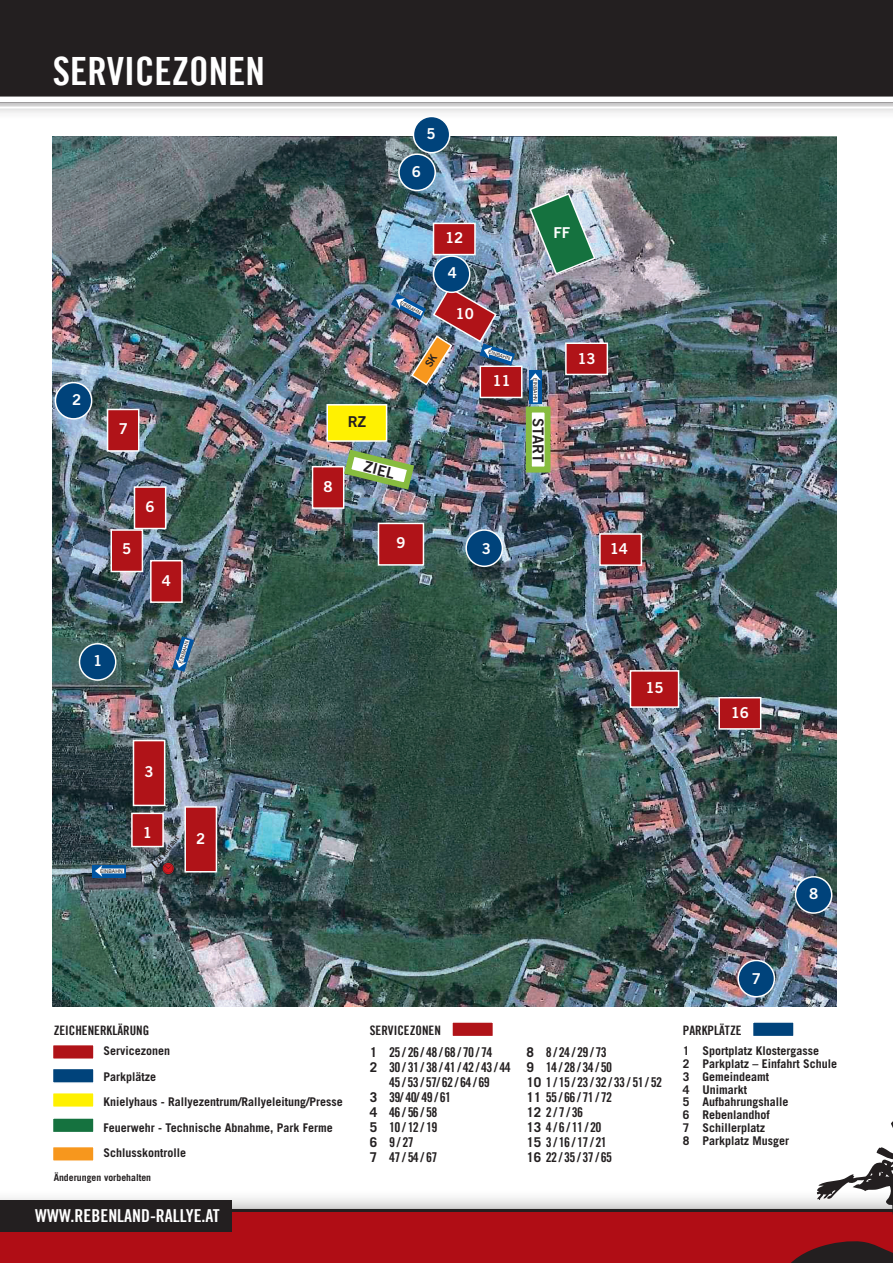
<style>
.page{position:relative;width:893px;height:1263px;background:#fff}
.page>*{position:absolute;margin:0;border:0;box-sizing:border-box;transform-origin:0 0}
.t1{font:39px "Trade Gothic LT Bold Cond Twenty";color:#fff}
.t2{font:17.85px "Trade Gothic LT Bold Cond Twenty";color:#fff}
.t3{font:15px "Trade Gothic Bold Two";color:#fff}
.t4{font:15px "Trade Gothic Bold Two";color:#231f20}
.t5{font:13.5px/15px "Trade Gothic Bold Cond Twenty";letter-spacing:-.05em;color:#231f20}
.t6{font:13.05px "Trade Gothic LT Bold Cond Twenty";color:#231f20}
.t7{font:700 12px/12.8px "Trade Gothic";color:#231f20}
.t8{font:700 9.75px "Trade Gothic";color:#231f20}
.t9{font:700 6.9px "Trade Gothic";color:#231f20}
.t10{font:5.1px "Helvetica LT";color:#231f20}
.s1{font-family:"Trade Gothic";font-weight:700}
</style>
<div class="page">
<div style="left:0;top:0;width:893px;height:120px;background:#231f20;opacity:.47"></div>
<svg style="left:0;top:103px;width:893px;height:7px"></svg>
<div style="left:0;top:0;width:893px;height:103px;background:#231f20"></div>
<div style="left:0;top:1189px;width:893px;height:74px;background:#231f20;opacity:.45"></div>
<div style="left:0;top:1209px;width:779px;height:54px;background:#b00d15"></div>
<div style="left:0;top:1200px;width:232px;height:32px;background:#231f20"></div>
<svg style="left:779px;top:1121px;width:114px;height:142px"></svg>
<img style="left:53px;top:137px;width:784px;height:869px">
<div style="left:52px;top:1044px;width:43px;height:16px;background:#b01318;border:2px solid #fff"></div>
<div style="left:451px;top:1021px;width:43px;height:16px;background:#b01318;border:2px solid #fff"></div>
<div style="left:752px;top:1021px;width:43px;height:16px;background:#00437b;border:2px solid #fff"></div>
<div style="left:133px;top:740px;width:32px;height:66px;background:#b01318;border:2px solid #fff"></div>
<div style="left:184px;top:806px;width:33px;height:66px;background:#b01318;border:2px solid #fff"></div>
<div style="left:131px;top:813px;width:33px;height:34px;background:#b01318;border:2px solid #fff"></div>
<div style="left:150px;top:560px;width:33px;height:43px;background:#b01318;border:2px solid #fff"></div>
<div style="left:110px;top:529px;width:33px;height:43px;background:#b01318;border:2px solid #fff"></div>
<div style="left:134px;top:486px;width:32px;height:43px;background:#b01318;border:2px solid #fff"></div>
<div style="left:107px;top:409px;width:32px;height:43px;background:#b01318;border:2px solid #fff"></div>
<div style="left:312px;top:466px;width:32px;height:43px;background:#b01318;border:2px solid #fff"></div>
<div style="left:480px;top:365px;width:43px;height:33px;background:#b01318;border:2px solid #fff"></div>
<div style="left:433px;top:223px;width:43px;height:32px;background:#b01318;border:2px solid #fff"></div>
<div style="left:565px;top:342px;width:43px;height:33px;background:#b01318;border:2px solid #fff"></div>
<div style="left:599px;top:533px;width:43px;height:33px;background:#b01318;border:2px solid #fff"></div>
<div style="left:718px;top:697px;width:43px;height:33px;background:#b01318;border:2px solid #fff"></div>
<img style="left:528px;top:192px;width:69px;height:84px">
<div style="left:326px;top:404px;width:61px;height:38px;background:#fff101;border:2px solid #fff"></div>
<div style="left:630px;top:670px;width:49px;height:38px;background:#b01318;border:2px solid #fff"></div>
<div style="left:378px;top:523px;width:46px;height:43px;background:#b01318;border:2px solid #fff"></div>
<div style="left:52px;top:1068px;width:43px;height:16px;background:#00437b;border:2px solid #fff"></div>
<div style="left:52px;top:1092px;width:43px;height:16px;background:#fff101;border:2px solid #fff"></div>
<div style="left:52px;top:1117px;width:43px;height:16px;background:#15723f;border:2px solid #fff"></div>
<div style="left:52px;top:1146px;width:43px;height:16px;background:#f7971d;border:2px solid #fff"></div>
<div style="left:80px;top:644px;width:36px;height:36px;background:#00437b;border-radius:50%"></div>
<div style="left:79px;top:643px;width:37px;height:38px;border:2px solid #fff;border-radius:50%"></div>
<div style="left:55px;top:383px;width:37px;height:36px;background:#00437b;border-radius:50%"></div>
<div style="left:55px;top:382px;width:37px;height:38px;border:2px solid #fff;border-radius:50%"></div>
<div style="left:433px;top:256px;width:37px;height:36px;background:#00437b;border-radius:50%"></div>
<div style="left:433px;top:255px;width:37px;height:38px;border:2px solid #fff;border-radius:50%"></div>
<div style="left:399px;top:154px;width:36px;height:36px;background:#00437b;border-radius:50%"></div>
<div style="left:398px;top:153px;width:38px;height:38px;border:2px solid #fff;border-radius:50%"></div>
<div style="left:413px;top:116px;width:37px;height:37px;background:#00437b;border-radius:50%"></div>
<div style="left:413px;top:116px;width:37px;height:37px;border:2px solid #fff;border-radius:50%"></div>
<div style="left:466px;top:530px;width:36px;height:36px;background:#00437b;border-radius:50%"></div>
<div style="left:465px;top:529px;width:38px;height:38px;border:2px solid #fff;border-radius:50%"></div>
<div style="left:738px;top:960px;width:36px;height:37px;background:#00437b;border-radius:50%"></div>
<div style="left:737px;top:960px;width:38px;height:37px;border:2px solid #fff;border-radius:50%"></div>
<div style="left:795px;top:877px;width:37px;height:36px;background:#00437b;border-radius:50%"></div>
<div style="left:795px;top:876px;width:37px;height:38px;border:2px solid #fff;border-radius:50%"></div>
<img style="left:340px;top:446px;width:78px;height:47px">
<div style="left:526px;top:406px;width:25px;height:67px;background:#fff;border:6px solid #87bc3f"></div>
<svg style="left:93px;top:865px;width:33px;height:12px"></svg>
<svg style="left:95px;top:865px;width:29px;height:12px"></svg>
<svg style="left:172px;top:636px;width:22px;height:36px"></svg>
<svg style="left:529px;top:371px;width:12px;height:33px"></svg>
<svg style="left:530px;top:373px;width:11px;height:29px"></svg>
<svg style="left:149px;top:859px;width:25px;height:15px"></svg>
<img style="left:391px;top:286px;width:124px;height:101px">
<h1 class="t1" style="left:53px;top:47px;width:214px">SERVICEZONEN</h1>
<p class="t3" style="left:72px;top:390px;width:11px">2</p>
<p class="t3" style="left:119px;top:420px;width:11px">7</p>
<p class="t3" style="left:93px;top:652px;width:11px">1</p>
<p class="t3" style="left:122px;top:539px;width:11px">5</p>
<p class="t3" style="left:145px;top:497px;width:11px">6</p>
<p class="t3" style="left:162px;top:571px;width:11px">4</p>
<p class="t10" style="left:178px;top:662px;width:24px;rotate:-73deg">EINBAHN</p>
<p class="t10" style="left:100px;top:868px;width:24px">EINBAHN</p>
<p class="t3" style="left:145px;top:762px;width:11px">3</p>
<p class="t3" style="left:143px;top:824px;width:11px">1</p>
<p class="t3" style="left:196px;top:829px;width:11px">2</p>
<p class="t9" style="left:154px;top:860px;width:34px;rotate:-51deg">ZK Ausfahrt</p>
<p class="t3" style="left:426px;top:124px;width:11px">5</p>
<p class="t3" style="left:412px;top:162px;width:11px">6</p>
<p class="t10" style="left:402px;top:300px;width:24px;rotate:28deg">EINBAHN</p>
<p class="t3" style="left:323px;top:477px;width:11px">8</p>
<p class="t4" style="left:348px;top:412px;width:20px">RZ</p>
<p class="t4" style="left:367px;top:457px;width:32px;rotate:14deg">ZIEL</p>
<p class="t3" style="left:396px;top:534px;width:11px">9</p>
<p class="t3" style="left:445px;top:228px;width:20px">12</p>
<p class="t3" style="left:448px;top:264px;width:11px">4</p>
<p class="t3" style="left:456px;top:304px;width:20px">10</p>
<p class="t10" style="left:489px;top:349px;width:24px;rotate:18deg">EINBAHN</p>
<p class="t3" style="left:492px;top:371px;width:20px">11</p>
<p class="t3" style="left:554px;top:223px;width:18px">FF</p>
<p class="t10" style="left:538px;top:378px;width:24px;rotate:90deg">EINBAHN</p>
<p class="t4" style="left:547px;top:418px;width:45px;rotate:90deg">START</p>
<p class="t3" style="left:577px;top:349px;width:20px">13</p>
<p class="t3" style="left:482px;top:540px;width:11px">3</p>
<p class="t3" style="left:610px;top:539px;width:20px">14</p>
<p class="t3" style="left:645px;top:678px;width:20px">15</p>
<p class="t3" style="left:731px;top:703px;width:20px">16</p>
<p class="t3" style="left:752px;top:969px;width:11px">7</p>
<p class="t3" style="left:809px;top:884px;width:11px">8</p>
<p class="t6" style="left:54px;top:1022px;width:97px">ZEICHENERKLÄRUNG</p>
<p class="t6" style="left:370px;top:1022px;width:73px">SERVICEZONEN</p>
<p class="t6" style="left:683px;top:1022px;width:60px">PARKPLÄTZE</p>
<p class="t7" style="left:104px;top:1038px;width:241px;line-height:25.5px">Servicezonen<br>Parkplätze<br>Knielyhaus - Rallyezentrum/Rallyeleitung/Presse<br>Feuerwehr - Technische Abnahme, Park Ferme<br>Schlusskontrolle</p>
<p class="t5" style="left:370px;top:1044px;width:124px"><span class="s1">1</span> 25 / 26 / 48 / 68 / 70 / 74</p>
<p class="t5" style="left:526px;top:1044px;width:137px"><span class="s1">8</span> 8 / 24 / 29 / 73<br><span class="s1">9</span> 14 / 28 / 34 / 50<br><span class="s1">10</span> 1 / 15 / 23 / 32 / 33 / 51 / 52<br><span class="s1">11</span> 55 / 66 / 71 / 72<br><span class="s1">12</span> 2 / 7 / 36<br><span class="s1">13</span> 4 / 6 / 11 / 20<br><span class="s1">15</span> 3 / 16 / 17 / 21<br><span class="s1">16</span> 22 / 35 / 37 / 65</p>
<p class="t7" style="left:683px;top:1044px;width:156px">1 Sportplatz Klostergasse<br>2 Parkplatz – Einfahrt Schule<br>3 Gemeindeamt<br>4 Unimarkt<br>5 Aufbahrungshalle<br>6 Rebenlandhof<br>7 Schillerplatz<br>8 Parkplatz Musger</p>
<p class="t5" style="left:370px;top:1059px;width:142px"><span class="s1">2</span> 30 / 31 / 38 / 41 / 42 / 43 / 44</p>
<p class="t5" style="left:389px;top:1074px;width:102px">45 / 53 / 57/ 62 / 64 / 69</p>
<p class="t5" style="left:370px;top:1089px;width:83px"><span class="s1">3</span> 39/ 40/ 49 / 61</p>
<p class="t5" style="left:370px;top:1104px;width:69px"><span class="s1">4</span> 46 / 56 / 58</p>
<p class="t5" style="left:370px;top:1119px;width:69px"><span class="s1">5</span> 10 / 12 / 19</p>
<p class="t5" style="left:370px;top:1134px;width:45px"><span class="s1">6</span> 9 / 27</p>
<p class="t5" style="left:370px;top:1149px;width:69px"><span class="s1">7</span> 47 / 54 / 67</p>
<p class="t8" style="left:54px;top:1172px;width:99px">Änderungen vorbehalten</p>
<h2 class="t2" style="left:35px;top:1205px;width:186px">WWW.REBENLAND-RALLYE.AT</h2>
</div>
